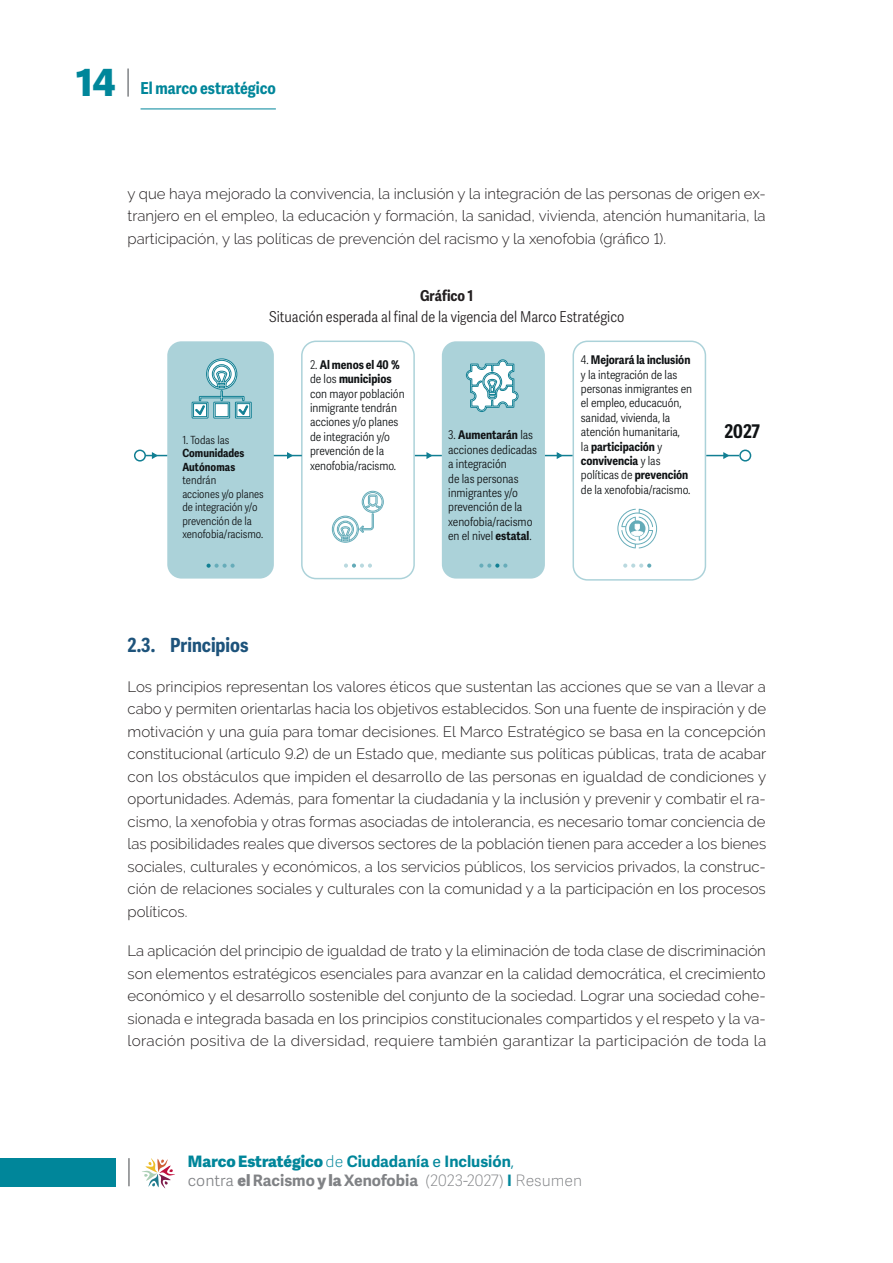
<style>
.page{position:relative;width:893px;height:1263px;background:#fff}
.page>*{position:absolute;margin:0;border:0;box-sizing:border-box;transform-origin:0 0}
.t1{font:800 37.5px "Adelle Sans ARA";color:#00869a}
.t2{font:700 19.5px "Adelle Sans Cnd";color:#1d537b}
.t3{font:700 18.9px "Adelle Sans Cnd";color:#101315}
.t4{font:700 16.5px "Adelle Sans Cnd";color:#00869a}
.t5{font:700 15.75px/18.9px "Adelle Sans ARA";color:#00869a}
.Grafico_titulo{font:300 15px/22.5px "Raleway";color:#231f20;text-align:justify}
.Grafico_titulo-2{font:300 15px/21.1px "Adelle Sans Cnd";color:#231f20;text-align:center}
.t6{font:300 12px/14.4px "Adelle Sans Cnd";color:#101315}
.t7{font:300 11.25px/13.5px "Adelle Sans Cnd";color:#101315}
.s1{font-weight:700}
.s2{font-size:13.5px;color:#221e1f}
.s3{font-weight:800}
.s4{font-weight:100}
.s5{font-weight:400}
.s6{font-weight:300}
.s7{font-weight:300;color:#808285}
.s8{font-weight:800;color:#808285}
.s9{color:#808285}
.s10{font-weight:100;color:#808285}
</style>
<div class="page">
<div style="left:0;top:1158px;width:115px;height:28px;background:#00869a"></div>
<hr style="left:128px;top:1158px;width:2px;height:28px;background:#808285">
<hr style="left:127px;top:69px;width:2px;height:28px;background:#808285">
<svg style="left:142px;top:1158px;width:33px;height:30px"></svg>
<hr style="left:141px;top:109px;width:135px;height:1px;background:#00869a">
<hr style="left:706px;top:455px;width:33px;height:1px;background:#117f93">
<div style="left:134px;top:450px;width:12px;height:12px;border:2px solid #117f93;border-radius:50%"></div>
<div style="left:739px;top:450px;width:12px;height:12px;border:2px solid #117f93;border-radius:50%"></div>
<div style="left:167px;top:341px;width:107px;height:238px;background:#abd2d9;border-radius:14px"></div>
<div style="left:206px;top:358px;width:31px;height:32px;border:1px solid #117f93;border-radius:50%"></div>
<div style="left:192px;top:402px;width:16px;height:16px;border:1px solid #117f93"></div>
<div style="left:235px;top:402px;width:17px;height:16px;border:1px solid #117f93"></div>
<div style="left:236px;top:403px;width:14px;height:14px;border:1px solid #117f93"></div>
<div style="left:193px;top:403px;width:14px;height:14px;border:1px solid #117f93"></div>
<div style="left:213px;top:402px;width:17px;height:16px;border:1px solid #117f93"></div>
<div style="left:215px;top:403px;width:14px;height:14px;border:1px solid #117f93"></div>
<svg style="left:195px;top:360px;width:54px;height:55px"></svg>
<div style="left:301px;top:341px;width:114px;height:238px;border:2px solid #117f93;border-radius:14px"></div>
<div style="left:442px;top:341px;width:103px;height:238px;background:#abd2d9;border-radius:14px"></div>
<svg style="left:466px;top:359px;width:53px;height:53px"></svg>
<div style="left:572px;top:341px;width:134px;height:240px;border:2px solid #117f93;border-radius:14px"></div>
<svg style="left:145px;top:452px;width:22px;height:7px"></svg>
<svg style="left:274px;top:451px;width:28px;height:9px"></svg>
<svg style="left:415px;top:451px;width:27px;height:9px"></svg>
<svg style="left:545px;top:451px;width:28px;height:9px"></svg>
<svg style="left:722px;top:452px;width:8px;height:7px"></svg>
<h1 class="t1" style="left:76px;top:57px;width:41px">14</h1>
<p class="t4" style="left:141px;top:78px;width:137px">El marco estratégico</p>
<p class="Grafico_titulo" style="left:128px;top:182px;width:640px">y que haya mejorado la convivencia, la inclusión y la integración de las personas de origen ex&shy;tranjero en el empleo, la educación y formación, la sanidad, vivienda, atención humanitaria, la participación, y las políticas de prevención del racismo y la xenofobia (gráfico 1).</p>
<p class="Grafico_titulo-2" style="left:269px;top:286px;width:357px"><span class="s1">Gráfico 1<br></span>Situación esperada al final de la vi<span class="s2">g</span>encia del Marco Estratégico</p>
<p class="t7" style="left:182px;top:433px;width:83px">1. Todas las<br><span class="s1">Comunidades<br>Autónomas </span>tendrán<br>acciones y/o planes de integración y/o prevención de la xenofobia/racismo.</p>
<p class="t6" style="left:310px;top:358px;width:96px">2. <span class="s1">Al menos el 40 % </span>de los <span class="s1">municipios </span>con mayor población inmigrante tendrán acciones y/o planes de integración y/o prevención de la xenofobia/racismo.</p>
<p class="t6" style="left:448px;top:428px;width:90px">3. <span class="s1">Aumentarán</span> las acciones dedicadas a integración<br>de las personas inmigrantes y/o prevención de la xenofobia/racismo en el nivel <span class="s1">estatal</span>.</p>
<p class="t6" style="left:581px;top:353px;width:113px">4. <span class="s1">Mejorará la inclusión </span>y la integración de las personas inmigrantes en el empleo, educacuón, sanidad, vivienda, la atención humanitaria,<br>la <span class="s1">participación</span> y <span class="s1">convivencia</span> y las políticas de <span class="s1">prevención </span>de la xenofobia/racismo.</p>
<p class="t3" style="left:724px;top:420px;width:37px">2027</p>
<h2 class="t2" style="left:128px;top:633px;width:123px">2.3. Principios</h2>
<p class="Grafico_titulo" style="left:128px;top:675px;width:640px">Los principios representan los valores éticos que sustentan las acciones que se van a llevar a cabo y permiten orientarlas hacia los objetivos establecidos. Son una fuente de inspiración y de motivación y una guía para tomar decisiones. El Marco Estratégico se basa en la concepción constitucional (artículo 9.2) de un Estado que, mediante sus políticas públicas, trata de acabar con los obstáculos que impiden el desarrollo de las personas en igualdad de condiciones y oportunidades. Además, para fomentar la ciudadanía y la inclusión y prevenir y combatir el ra&shy;cismo, la xenofobia y otras formas asociadas de intolerancia, es necesario tomar conciencia de las posibilidades reales que diversos sectores de la población tienen para acceder a los bienes sociales, culturales y económicos, a los servicios públicos, los servicios privados, la construc&shy;ción de relaciones sociales y culturales con la comunidad y a la participación en los procesos políticos.</p>
<p class="Grafico_titulo" style="left:128px;top:939px;width:640px">La aplicación del principio de igualdad de trato y la eliminación de toda clase de discriminación son elementos estratégicos esenciales para avanzar en la calidad democrática, el crecimiento económico y el desarrollo sostenible del conjunto de la sociedad. Lograr una sociedad cohe&shy;sionada e integrada basada en los principios constitucionales compartidos y el respeto y la va&shy;loración positiva de la diversidad, requiere también garantizar la participación de toda la</p>
<p class="t5" style="left:188px;top:1154px;width:396px"><span class="s3">Marco Estratégico</span> <span class="s4">de</span> Ciudadanía <span class="s5">e</span> Inclusión<span class="s6">,<br></span><span class="s7">contra</span> <span class="s8">el</span> <span class="s9">Racismo</span> <span class="s8">y la</span> <span class="s9">Xenofobia</span> <span class="s10">(2023-2027)</span> I <span class="s10">Resumen</span></p>
</div>
